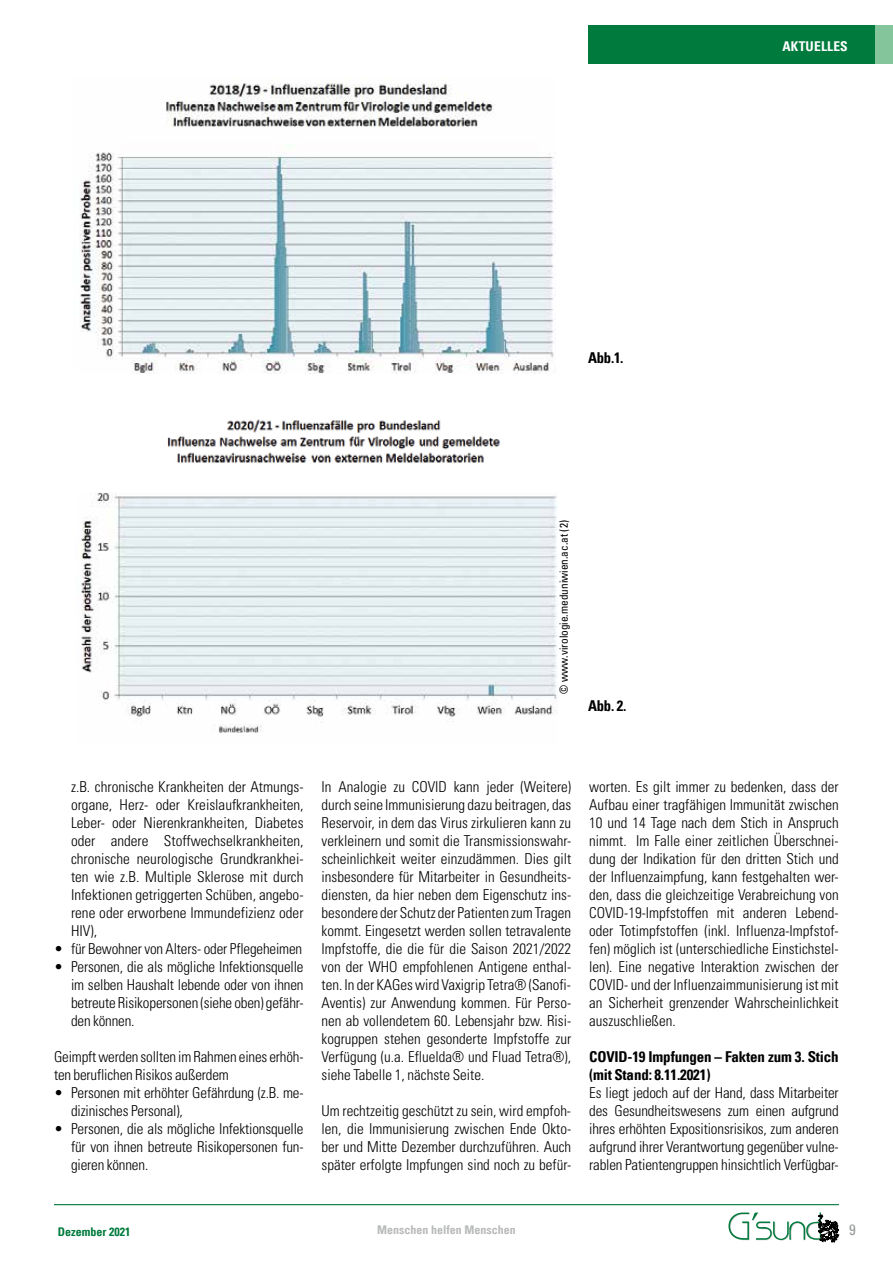
<style>
.page{position:relative;width:893px;height:1263px;background:#fff}
.page>*{position:absolute;margin:0;border:0;box-sizing:border-box;transform-origin:0 0}
.t1{font:300 condensed 15px/18px "Univers LT Std";letter-spacing:-.01em;color:#000;text-align:justify}
.t2{font:italic 700 condensed 15px/18px "Univers";letter-spacing:-.01em;color:#000}
.t3{font:700 condensed 15px "Univers";letter-spacing:-.02em;color:#000}
.t4{font:condensed 15px "Univers";color:#969898}
.t5{font:700 condensed 13.5px "Univers";letter-spacing:.015em;color:#fff}
.t6{font:700 condensed 12px "Univers";color:#b9babb}
.t7{font:700 condensed 12px "Univers";color:#007b3d}
.t8{font:condensed 11.25px "Univers";color:#000}
</style>
<div class="page">
<hr style="left:54px;top:1204px;width:785px;height:1px;background:#007b3d">
<div style="left:588px;top:26px;width:305px;height:38px;background:#007b3d"></div>
<div style="left:876px;top:26px;width:17px;height:38px;background:#85c59c"></div>
<svg style="left:728px;top:1212px;width:111px;height:30px"></svg>
<img style="left:80px;top:83px;width:476px;height:291px">
<img style="left:81px;top:492px;width:477px;height:241px">
<img style="left:167px;top:419px;width:333px;height:44px">
<p class="t5" style="left:782px;top:37px;width:67px">AKTUELLES</p>
<p class="t3" style="left:588px;top:348px;width:37px">Abb.1.</p>
<p class="t8" style="left:557px;top:694px;width:175px;rotate:-90deg">© www.virologie.meduniwien.ac.at (2)</p>
<p class="t3" style="left:588px;top:696px;width:40px">Abb. 2.</p>
<p class="t1" style="left:71px;top:778px;width:234px">z.B. chronische Krankheiten der Atmungs&shy;organe, Herz- oder Kreislaufkrankheiten, Leber- oder Nierenkrankheiten, Diabetes oder andere Stoffwechselkrankheiten, chronische neurologische Grundkrankhei&shy;ten wie z.B. Multiple Sklerose mit durch Infektionen getriggerten Schüben, angebo&shy;rene oder erworbene Immundefizienz oder HIV),</p>
<p class="t1" style="left:54px;top:940px;width:250px">• für Bewohner von Alters- oder Pflegeheimen</p>
<p class="t1" style="left:71px;top:958px;width:234px;text-indent:-17px">• Personen, die als mögliche Infektionsquelle im selben Haushalt lebende oder von ihnen betreute Risikopersonen (siehe oben) gefähr&shy;den können.</p>
<p class="t1" style="left:54px;top:1048px;width:251px">Geimpft werden sollten im Rahmen eines erhöh&shy;ten beruflichen Risikos außerdem</p>
<p class="t1" style="left:71px;top:1084px;width:234px;text-indent:-17px">• Personen mit erhöhter Gefährdung (z.B. me&shy;dizinisches Personal),</p>
<p class="t1" style="left:71px;top:1120px;width:234px;text-indent:-17px">• Personen, die als mögliche Infektionsquelle für von ihnen betreute Risikopersonen fun&shy;gieren können.</p>
<p class="t1" style="left:322px;top:778px;width:251px">In Analogie zu COVID kann jeder (Weitere) durch seine Immunisierung dazu beitragen, das Reservoir, in dem das Virus zirkulieren kann zu verkleinern und somit die Transmissionswahr&shy;scheinlichkeit weiter einzudämmen. Dies gilt insbesondere für Mitarbeiter in Gesundheits&shy;diensten, da hier neben dem Eigenschutz ins&shy;besondere der Schutz der Patienten zum Tragen kommt. Eingesetzt werden sollen tetravalente Impfstoffe, die die für die Saison 2021/2022 von der WHO empfohlenen Antigene enthal&shy;ten. In der KAGes wird Vaxigrip Tetra® (Sanofi-Aventis) zur Anwendung kommen. Für Perso&shy;nen ab vollendetem 60. Lebensjahr bzw. Risi&shy;kogruppen stehen gesonderte Impfstoffe zur Verfügung (u.a. Efluelda® und Fluad Tetra®), siehe Tabelle 1, nächste Seite.</p>
<p class="t1" style="left:322px;top:1102px;width:251px">Um rechtzeitig geschützt zu sein, wird empfoh&shy;len, die Immunisierung zwischen Ende Okto&shy;ber und Mitte Dezember durchzuführen. Auch später erfolgte Impfungen sind noch zu befür-</p>
<p class="t1" style="left:589px;top:778px;width:251px">worten. Es gilt immer zu bedenken, dass der Aufbau einer tragfähigen Immunität zwischen 10 und 14 Tage nach dem Stich in Anspruch nimmt. Im Falle einer zeitlichen Überschnei&shy;dung der Indikation für den dritten Stich und der Influenzaimpfung, kann festgehalten wer&shy;den, dass die gleichzeitige Verabreichung von COVID-19-Impfstoffen mit anderen Lebend&shy;oder Totimpfstoffen (inkl. Influenza-Impfstof&shy;fen) möglich ist (unterschiedliche Einstichstel&shy;len). Eine negative Interaktion zwischen der COVID- und der Influenzaimmunisierung ist mit an Sicherheit grenzender Wahrscheinlichkeit auszuschließen.</p>
<p class="t2" style="left:589px;top:1048px;width:251px">COVID-19 Impfungen – Fakten zum 3. Stich (mit Stand: 8.11.2021)</p>
<p class="t1" style="left:589px;top:1084px;width:251px">Es liegt jedoch auf der Hand, dass Mitarbeiter des Gesundheitswesens zum einen aufgrund ihres erhöhten Expositionsrisikos, zum anderen aufgrund ihrer Verantwortung gegenüber vulne&shy;rablen Patientengruppen hinsichtlich Verfügbar-</p>
<p class="t7" style="left:58px;top:1224px;width:74px">Dezember 2021</p>
<p class="t6" style="left:377px;top:1223px;width:140px">Menschen helfen Menschen</p>
<p class="t4" style="left:849px;top:1220px;width:8px">9</p>
</div>
